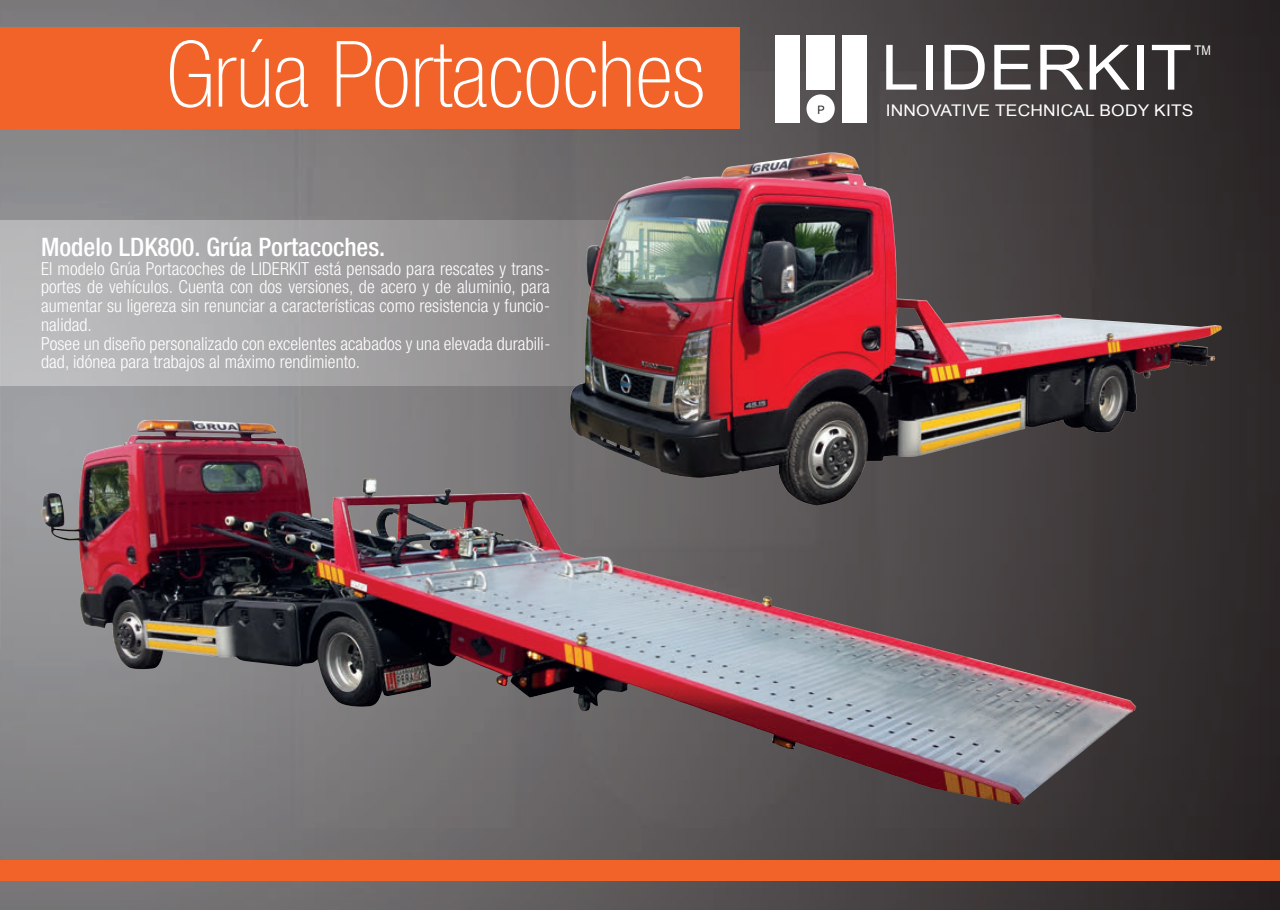
<style>
.page{position:relative;width:1280px;height:910px;background:#fff}
.page>*{position:absolute;margin:0;border:0;box-sizing:border-box;transform-origin:0 0}
.t1{font:100 condensed 91.65px "Helvetica Neue LT Std";color:#fff}
.t2{font:62.55px "Arial";letter-spacing:.01em;color:#fff;scale:1.09 1}
.t3{font:500 condensed 25.5px "Helvetica Neue LT Std";color:#fff}
.t4{font:300 condensed 18px/18.8px "Helvetica Neue LT Std";letter-spacing:.005em;color:#fff}
.t5{font:16.05px "Arial";letter-spacing:.01em;color:#fff;scale:1.08 1}
.t6{font:13.35px "Arial";color:#fff;scale:.85 1}
.t7{font:11.55px "Arial";color:#231f20;scale:.93 1}
</style>
<div class="page">
<img style="left:0;top:0;width:1280px;height:910px">
<div style="left:0;top:861px;width:1280px;height:20px;background:#f26329"></div>
<div style="left:0;top:28px;width:739px;height:101px;background:#f26329"></div>
<div style="left:775px;top:35px;width:24px;height:88px;background:#fff"></div>
<div style="left:806px;top:35px;width:29px;height:55px;background:#fff"></div>
<div style="left:842px;top:35px;width:24px;height:88px;background:#fff"></div>
<div style="left:806px;top:94px;width:29px;height:29px;background:#fff;border-radius:50%"></div>
<svg style="left:0;top:220px;width:531px;height:111px;background:#a6a5a6"></svg>
<img style="left:0;top:285px;width:41px;height:603px">
<img style="left:531px;top:109px;width:749px;height:445px">
<img style="left:41px;top:331px;width:1122px;height:579px">
<h1 class="t1" style="left:166px;top:23px;width:540px">Grúa Portacoches</h1>
<h3 class="t3" style="left:41px;top:232px;width:346px">Modelo LDK800. Grúa Portacoches.</h3>
<p class="t4" style="left:41px;top:259px;width:511px">El modelo Grúa Portacoches de LIDERKIT está pensado para rescates y trans&shy;portes de vehículos. Cuenta con dos versiones, de acero y de aluminio, para aumentar su ligereza sin renunciar a características como resistencia y funcio&shy;nalidad.<br>Posee un diseño personalizado con excelentes acabados y una elevada durabili&shy;dad, idónea para trabajos al máximo rendimiento.</p>
<p class="t7" style="left:817px;top:102px;width:9px">P</p>
<h2 class="t2" style="left:881px;top:27px;width:286px">LIDERKIT</h2>
<p class="t5" style="left:886px;top:100px;width:286px">INNOVATIVE TECHNICAL BODY KITS</p>
<p class="t6" style="left:1194px;top:41px;width:21px">TM</p>
</div>
